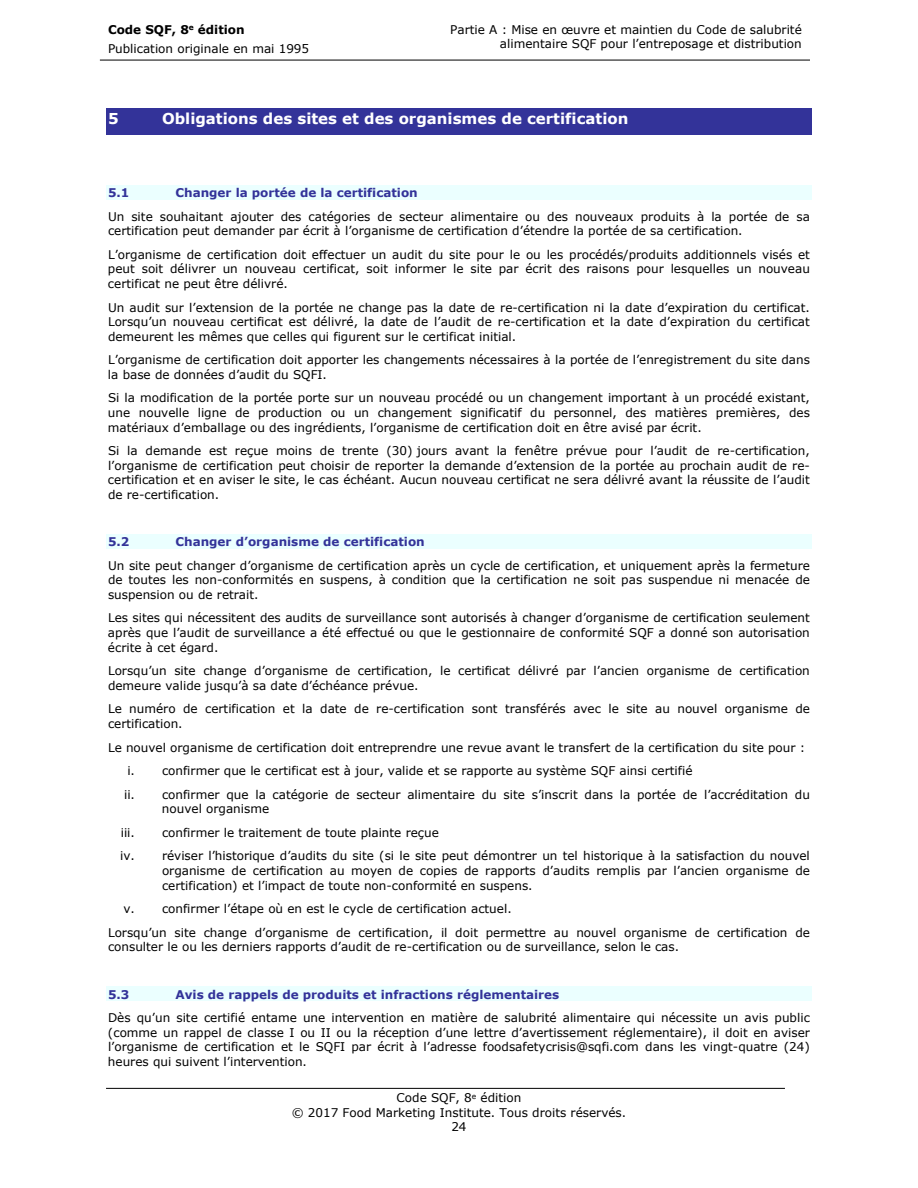
<style>
.page{position:relative;width:918px;height:1188px;background:#fff}
.page>*{position:absolute;margin:0;border:0;box-sizing:border-box;transform-origin:0 0}
.t1{font:700 15px "Verdana";color:#fff}
.t2{font:12px/14.5px "Verdana";color:#000}
.t3{font:700 12px "Verdana";color:#339}
.s1{font-weight:700}
</style>
<div class="page">
<hr style="left:100px;top:60px;width:710px;height:1px;background:#000">
<hr style="left:106px;top:1088px;width:679px;height:1px;background:#000">
<div style="left:106px;top:109px;width:706px;height:27px;background:#339"></div>
<div style="left:106px;top:185px;width:706px;height:15px;background:#ebffff"></div>
<div style="left:106px;top:534px;width:706px;height:15px;background:#ebffff"></div>
<div style="left:106px;top:987px;width:706px;height:14px;background:#ebffff"></div>
<p class="t2" style="left:108px;top:19px;width:203px;line-height:19px"><span class="s1">Code SQF, 8</span><sup>e</sup> <span class="s1">édition<br></span>Publication originale en mai 1995</p>
<p class="t2" style="left:450px;top:22px;width:353px;text-align:right">Partie A : Mise en œuvre et maintien du Code de salubrité alimentaire SQF pour l’entreposage et distribution</p>
<p class="t1" style="left:108px;top:109px;width:12px">5</p>
<p class="t1" style="left:162px;top:109px;width:468px">Obligations des sites et des organismes de certification</p>
<p class="t3" style="left:108px;top:185px;width:23px">5.1</p>
<p class="t3" style="left:176px;top:185px;width:244px">Changer la portée de la certification</p>
<p class="t2" style="left:108px;top:209px;width:703px">Un site souhaitant ajouter des catégories de secteur alimentaire ou des nouveaux produits à la portée de sa certification peut demander par écrit à l’organisme de certification d’étendre la portée de sa certification.</p>
<p class="t2" style="left:108px;top:247px;width:703px;text-align:justify">L’organisme de certification doit effectuer un audit du site pour le ou les procédés/produits additionnels visés et peut soit délivrer un nouveau certificat, soit informer le site par écrit des raisons pour lesquelles un nouveau certificat ne peut être délivré.</p>
<p class="t2" style="left:108px;top:299px;width:703px;text-align:justify">Un audit sur l’extension de la portée ne change pas la date de re-certification ni la date d’expiration du certificat.<br>Lorsqu’un nouveau certificat est délivré, la date de l’audit de re-certification et la date d’expiration du certificat demeurent les mêmes que celles qui figurent sur le certificat initial.</p>
<p class="t2" style="left:108px;top:352px;width:703px">L’organisme de certification doit apporter les changements nécessaires à la portée de l’enregistrement du site dans la base de données d’audit du SQFI.</p>
<p class="t2" style="left:108px;top:390px;width:703px;text-align:justify">Si la modification de la portée porte sur un nouveau procédé ou un changement important à un procédé existant, une nouvelle ligne de production ou un changement significatif du personnel, des matières premières, des matériaux d’emballage ou des ingrédients, l’organisme de certification doit en être avisé par écrit.</p>
<p class="t2" style="left:108px;top:443px;width:703px;text-align:justify">Si la demande est reçue moins de trente (30) jours avant la fenêtre prévue pour l’audit de re-certification, l’organisme de certification peut choisir de reporter la demande d’extension de la portée au prochain audit de re&shy;certification et en aviser le site, le cas échéant. Aucun nouveau certificat ne sera délivré avant la réussite de l’audit de re-certification.</p>
<p class="t3" style="left:108px;top:534px;width:23px">5.2</p>
<p class="t3" style="left:176px;top:534px;width:251px">Changer d’organisme de certification</p>
<p class="t2" style="left:108px;top:558px;width:703px;text-align:justify">Un site peut changer d’organisme de certification après un cycle de certification, et uniquement après la fermeture de toutes les non-conformités en suspens, à condition que la certification ne soit pas suspendue ni menacée de suspension ou de retrait.</p>
<p class="t2" style="left:108px;top:610px;width:703px;text-align:justify">Les sites qui nécessitent des audits de surveillance sont autorisés à changer d’organisme de certification seulement après que l’audit de surveillance a été effectué ou que le gestionnaire de conformité SQF a donné son autorisation écrite à cet égard.</p>
<p class="t2" style="left:108px;top:663px;width:703px">Lorsqu’un site change d’organisme de certification, le certificat délivré par l’ancien organisme de certification demeure valide jusqu’à sa date d’échéance prévue.</p>
<p class="t2" style="left:108px;top:701px;width:703px">Le numéro de certification et la date de re-certification sont transférés avec le site au nouvel organisme de certification.</p>
<p class="t2" style="left:124px;top:735px;width:687px;line-height:23.5px;text-indent:-16px">Le nouvel organisme de certification doit entreprendre une revue avant le transfert de la certification du site pour : i. confirmer que le certificat est à jour, valide et se rapporte au système SQF ainsi certifié<br>ii. confirmer que la catégorie de secteur alimentaire du site s’inscrit dans la portée de l’accréditation du</p>
<p class="t2" style="left:162px;top:801px;width:109px">nouvel organisme</p>
<p class="t2" style="left:121px;top:825px;width:16px">iii.</p>
<p class="t2" style="left:120px;top:820px;width:691px;line-height:23.5px;text-indent:42px">confirmer le traitement de toute plainte reçue<br>iv. réviser l’historique d’audits du site (si le site peut démontrer un tel historique à la satisfaction du nouvel</p>
<p class="t2" style="left:162px;top:863px;width:649px">organisme de certification au moyen de copies de rapports d’audits remplis par l’ancien organisme de certification) et l’impact de toute non-conformité en suspens.</p>
<p class="t2" style="left:108px;top:897px;width:703px;line-height:23.5px;text-indent:16px">v. confirmer l’étape où en est le cycle de certification actuel.<br>Lorsqu’un site change d’organisme de certification, il doit permettre au nouvel organisme de certification de</p>
<p class="t2" style="left:108px;top:939px;width:573px">consulter le ou les derniers rapports d’audit de re-certification ou de surveillance, selon le cas.</p>
<p class="t3" style="left:108px;top:987px;width:23px">5.3</p>
<p class="t3" style="left:176px;top:987px;width:385px">Avis de rappels de produits et infractions réglementaires</p>
<p class="t2" style="left:108px;top:1010px;width:703px;text-align:justify">Dès qu’un site certifié entame une intervention en matière de salubrité alimentaire qui nécessite un avis public (comme un rappel de classe I ou II ou la réception d’une lettre d’avertissement réglementaire), il doit en aviser l’organisme de certification et le SQFI par écrit à l’adresse foodsafetycrisis@sqfi.com dans les vingt-quatre (24) heures qui suivent l’intervention.</p>
<p class="t2" style="left:292px;top:1090px;width:336px;text-align:center">Code SQF, 8<sup>e</sup> édition<br>© 2017 Food Marketing Institute. Tous droits réservés.<br>24</p>
</div>
